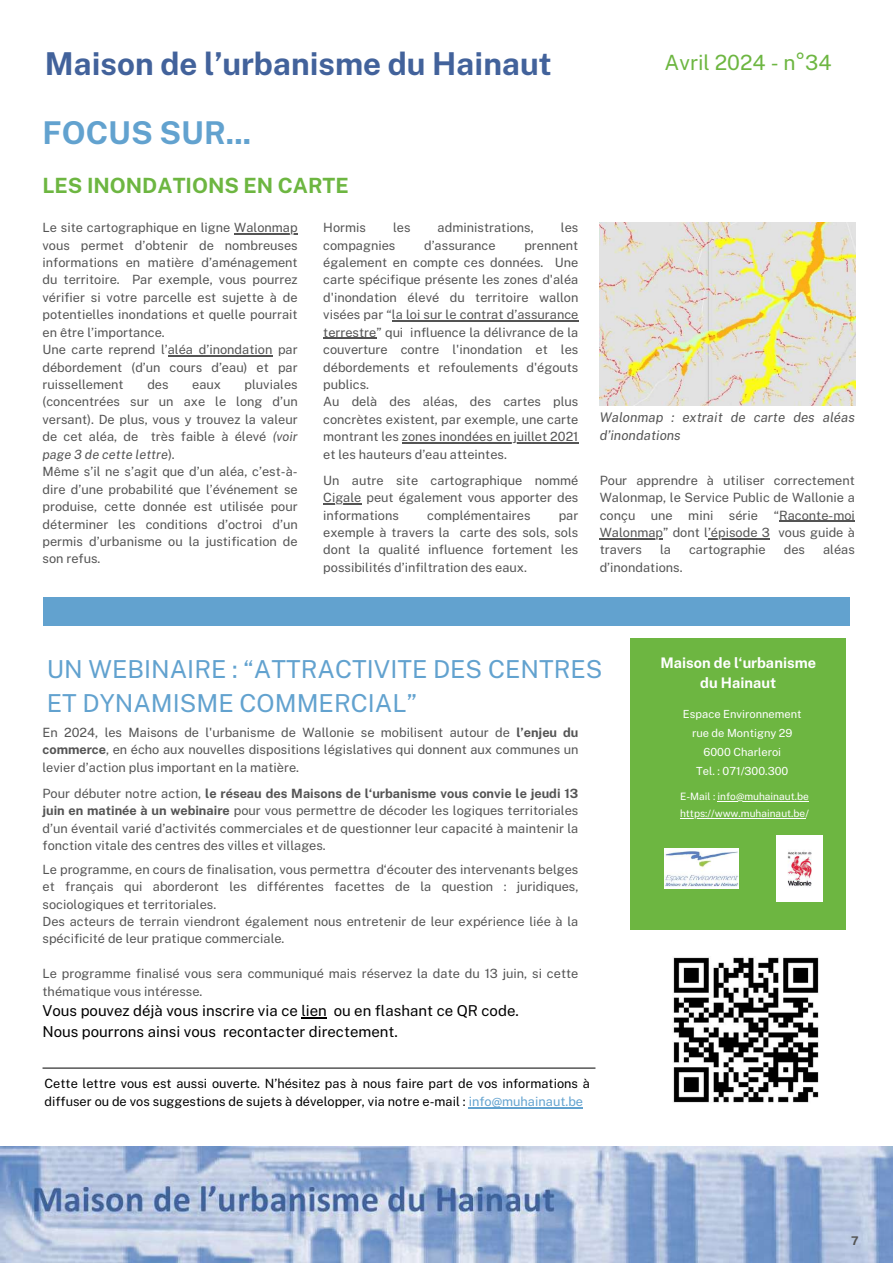
<style>
.page{position:relative;width:893px;height:1263px;background:#fff}
.page>*{position:absolute;margin:0;border:0;box-sizing:border-box;transform-origin:0 0}
.t1{font:700 31.5px "Public Sans";color:#42629b}
.t2{font:700 31.42px "Public Sans";color:#62a2cf}
.t3{font:24.75px/34.3px "Public Sans";color:#62a2cf}
.t4{font:700 21px "Public Sans";color:#6db641}
.t5{font:21px "Public Sans";color:#6db641}
.t6{font:15px/20.9px "Public Sans";color:#000}
.t7{font:700 14.55px/20.2px "Public Sans";color:#fff;text-align:center}
.t8{font:italic 13.27px/18.6px "Public Sans";color:#545454}
.t9{font:12.75px/17.4px "Public Sans";color:#545454}
.t10{font:12.75px/17.4px "Public Sans";color:#000}
.t11{font:700 11.93px "Public Sans";color:#545454}
.t12{font:11.18px/18.9px "Public Sans";color:#fff;text-align:center}
.t13{font:10.12px/17.2px "Public Sans";color:#fff}
.s1{font-style:italic}
.s2{font-weight:700}
.s3{color:#62a2cf}
</style>
<div class="page">
<img style="left:0;top:1147px;width:893px;height:116px">
<hr style="left:43px;top:1068px;width:552px;height:1px;background:#000">
<div style="left:630px;top:638px;width:216px;height:291px;background:#6db641"></div>
<hr style="left:234px;top:233px;width:64px;height:1px;background:#545454">
<hr style="left:168px;top:355px;width:104px;height:1px;background:#545454">
<div style="left:43px;top:597px;width:806px;height:29px;background:#62a2cf"></div>
<img style="left:600px;top:222px;width:255px;height:183px">
<img style="left:777px;top:835px;width:45px;height:67px">
<img style="left:664px;top:848px;width:74px;height:40px">
<img style="left:673px;top:957px;width:146px;height:146px">
<hr style="left:469px;top:1107px;width:114px;height:1px;background:#62a2cf">
<hr style="left:392px;top:320px;width:186px;height:1px;background:#545454">
<hr style="left:323px;top:338px;width:53px;height:1px;background:#545454">
<hr style="left:402px;top:442px;width:176px;height:2px;background:#545454">
<hr style="left:323px;top:503px;width:38px;height:1px;background:#545454">
<hr style="left:717px;top:801px;width:92px;height:1px;background:#fff">
<hr style="left:680px;top:818px;width:125px;height:1px;background:#fff">
<hr style="left:779px;top:521px;width:76px;height:1px;background:#545454">
<hr style="left:600px;top:538px;width:63px;height:1px;background:#545454">
<hr style="left:708px;top:538px;width:62px;height:1px;background:#545454">
<svg style="left:301px;top:1017px;width:26px;height:1px"></svg>
<h1 class="t1" style="left:45px;top:45px;width:508px">Maison de l’urbanisme du Hainaut</h1>
<h2 class="t2" style="left:43px;top:114px;width:210px">FOCUS SUR...</h2>
<h3 class="t4" style="left:43px;top:173px;width:308px">LES INONDATIONS EN CARTE</h3>
<p class="t9" style="left:323px;top:219px;width:44px">Hormis</p>
<p class="t9" style="left:393px;top:219px;width:19px">les</p>
<p class="t9" style="left:438px;top:219px;width:98px">administrations,</p>
<p class="t9" style="left:561px;top:219px;width:19px">les</p>
<p class="t9" style="left:323px;top:236px;width:74px">compagnies</p>
<p class="t9" style="left:424px;top:236px;width:73px">d’assurance</p>
<p class="t9" style="left:43px;top:219px;width:257px">Le site cartographique en ligne Walonmap vous permet d’obtenir de nombreuses informations en matière d’aménagement du territoire. Par exemple, vous pourrez vérifier si votre parcelle est sujette à de potentielles inondations et quelle pourrait en être l’importance.<br>Une carte reprend l’aléa d’inondation par débordement (d’un cours d’eau) et par ruissellement</p>
<p class="t9" style="left:323px;top:236px;width:257px;text-indent:201px">prennent également en compte ces données. Une carte spécifique présente les zones d'aléa d'inondation élevé du territoire wallon visées par “la loi sur le contrat d’assurance terrestre” qui influence la délivrance de la couverture contre l'inondation et les débordements et refoulements d'égouts publics.<br>Au delà des aléas, des cartes plus concrètes existent, par exemple, une carte montrant les zones inondées en juillet 2021 et les hauteurs d’eau atteintes.</p>
<p class="t9" style="left:323px;top:471px;width:257px;text-align:justify">Un autre site cartographique nommé Cigale peut également vous apporter des informations</p>
<p class="t9" style="left:43px;top:376px;width:257px;text-indent:202px">pluviales (concentrées sur un axe le long d’un versant). De plus, vous y trouvez la valeur de cet aléa, de très faible à élevé <span class="s1">(voir page 3 de cette lettre</span>).<br>Même s’il ne s’agit que d’un aléa, c’est-à&shy;dire d’une probabilité que l’événement se produise, cette donnée est utilisée pour déterminer les conditions d’octroi d’un permis d’urbanisme ou la justification de son refus.</p>
<p class="t9" style="left:147px;top:376px;width:23px">des</p>
<p class="t9" style="left:192px;top:376px;width:30px">eaux</p>
<p class="t9" style="left:427px;top:506px;width:105px">complémentaires</p>
<p class="t9" style="left:323px;top:506px;width:257px;text-align:justify;text-indent:235px">par exemple à travers la carte des sols, sols dont la qualité influence fortement les possibilités d’infiltration des eaux.</p>
<h3 class="t5" style="left:664px;top:51px;width:169px">Avril 2024 - n°34</h3>
<p class="t8" style="left:600px;top:408px;width:257px">Walonmap : extrait de carte des aléas d’inondations</p>
<p class="t9" style="left:600px;top:471px;width:257px;text-align:justify">Pour apprendre à utiliser correctement Walonmap, le Service Public de Wallonie a conçu une mini série “Raconte-moi Walonmap” dont l’épisode 3 vous guide à travers</p>
<p class="t9" style="left:660px;top:541px;width:12px">la</p>
<p class="t9" style="left:689px;top:541px;width:78px">cartographie</p>
<p class="t9" style="left:784px;top:541px;width:23px">des</p>
<p class="t9" style="left:823px;top:541px;width:33px">aléas</p>
<p class="t9" style="left:600px;top:558px;width:84px">d’inondations.</p>
<h3 class="t3" style="left:47px;top:652px;width:557px">UN WEBINAIRE : “ATTRACTIVITE DES CENTRES<br>ET DYNAMISME COMMERCIAL”</h3>
<p class="t9" style="left:43px;top:724px;width:537px;text-align:justify">En 2024, les Maisons de l'urbanisme de Wallonie se mobilisent autour de <span class="s2">l’enjeu du commerce</span>, en écho aux nouvelles dispositions législatives qui donnent aux communes un levier d’action plus important en la matière.</p>
<p class="t9" style="left:43px;top:784px;width:537px;text-align:justify">Pour débuter notre action, <span class="s2">le réseau des Maisons de l‘urbanisme vous convie le jeudi 13 juin en matinée à un webinaire</span> pour vous permettre de décoder les logiques territoriales d’un éventail varié d’activités commerciales et de questionner leur capacité à maintenir la fonction vitale des centres des villes et villages.</p>
<p class="t9" style="left:43px;top:860px;width:537px">Le programme, en cours de finalisation, vous permettra d‘écouter des intervenants belges et français qui aborderont les différentes facettes de la question : juridiques, sociologiques et territoriales.<br>Des acteurs de terrain viendront également nous entretenir de leur expérience liée à la spécificité de leur pratique commerciale.</p>
<p class="t9" style="left:43px;top:965px;width:537px">Le programme finalisé vous sera communiqué mais réservez la date du 13 juin, si cette thématique vous intéresse.</p>
<p class="t6" style="left:43px;top:1000px;width:478px">Vous pouvez déjà vous inscrire via ce lien ou en flashant ce QR code.<br>Nous pourrons ainsi vous recontacter directement.</p>
<p class="t10" style="left:45px;top:1075px;width:547px">Cette lettre vous est aussi ouverte. N’hésitez pas à nous faire part de vos informations à diffuser ou de vos suggestions de sujets à développer, via notre e-mail : <span class="s3">info@muhainaut.be</span></p>
<p class="t7" style="left:660px;top:653px;width:157px">Maison de l‘urbanisme du Hainaut</p>
<p class="t12" style="left:683px;top:705px;width:120px">Espace Environnement rue de Montigny 29<br>6000 Charleroi<br>Tel. : 071/300.300</p>
<p class="t13" style="left:680px;top:787px;width:130px">E-Mail : info@muhainaut.be https://www.muhainaut.be/</p>
<p class="t11" style="left:851px;top:1234px;width:9px">7</p>
</div>
